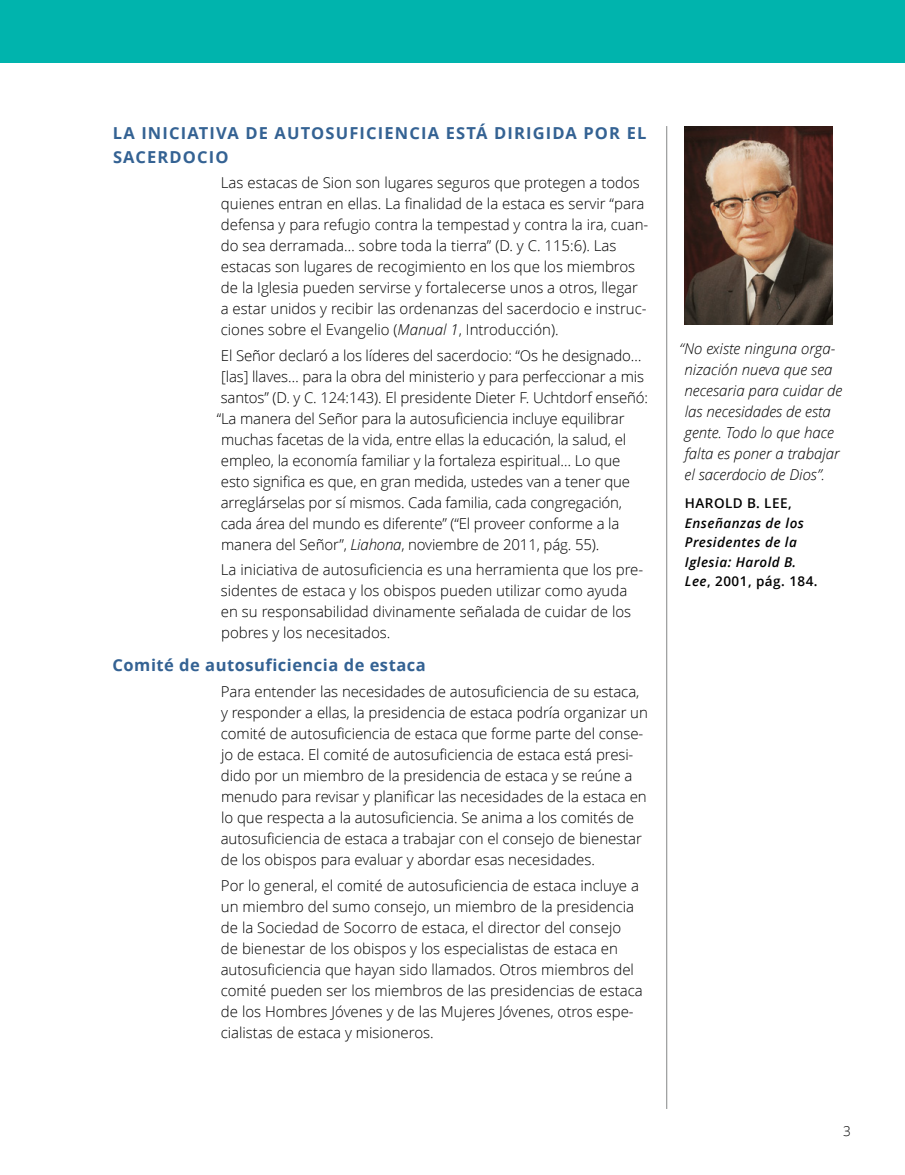
<style>
.page{position:relative;width:905px;height:1175px;background:#fff}
.page>*{position:absolute;margin:0;border:0;box-sizing:border-box;transform-origin:0 0}
.para_subhead1blueall{font:700 16.5px/24px "Zoramlds Lat";letter-spacing:.07em;color:#346293}
.para_Topic1-title{font:700 16.5px "Zoramlds Lat";letter-spacing:.03em;color:#346293}
.para_p1{font:300 15px/21px "Zoramlds Lat";letter-spacing:-.005em;color:#000}
.para_sidebartext{font:italic 300 15px/21px "Zoramlds Lat";color:#000}
.para_Citation{font:italic 600 13.5px/19.5px "Zoramlds Lat";letter-spacing:.035em;color:#000}
.para_folio{font:300 13.5px "Zoramlds Lat";color:#000}
.s1{font-style:italic}
.s2{font-style:normal}
</style>
<div class="page">
<div style="left:0;top:0;width:904px;height:63px;background:#00b4ad"></div>
<hr style="left:666px;top:126px;width:1px;height:982px;background:#848787">
<img style="left:684px;top:126px;width:148px;height:198px">
<p class="para_subhead1blueall" style="left:113px;top:121px;width:535px">LA INICIATIVA DE AUTOSUFICIENCIA ESTÁ DIRIGIDA POR EL<br>SACERDOCIO</p>
<p class="para_p1" style="left:221px;top:172px;width:429px">Las estacas de Sion son lugares seguros que protegen a todos quienes entran en ellas. La finalidad de la estaca es servir “para defensa y para refugio contra la tempestad y contra la ira, cuan&shy;do sea derramada… sobre toda la tierra” (D. y C. 115:6). Las estacas son lugares de recogimiento en los que los miembros de la Iglesia pueden servirse y fortalecerse unos a otros, llegar a estar unidos y recibir las ordenanzas del sacerdocio e instruc&shy;ciones sobre el Evangelio (<span class="s1">Manual 1</span>, Introducción).</p>
<p class="para_p1" style="left:217px;top:345px;width:433px">El Señor declaró a los líderes del sacerdocio: “Os he designado… [las] llaves… para la obra del ministerio y para perfeccionar a mis santos” (D. y C. 124:143). El presidente Dieter F. Uchtdorf enseñó: “La manera del Señor para la autosuficiencia incluye equilibrar muchas facetas de la vida, entre ellas la educación, la salud, el empleo, la economía familiar y la fortaleza espiritual… Lo que esto significa es que, en gran medida, ustedes van a tener que arreglárselas por sí mismos. Cada familia, cada congregación, cada área del mundo es diferente” (“El proveer conforme a la manera del Señor”, <span class="s1">Liahona</span>, noviembre de 2011, pág. 55).</p>
<p class="para_p1" style="left:221px;top:559px;width:424px">La iniciativa de autosuficiencia es una herramienta que los pre&shy;sidentes de estaca y los obispos pueden utilizar como ayuda en su responsabilidad divinamente señalada de cuidar de los pobres y los necesitados.</p>
<p class="para_Topic1-title" style="left:113px;top:653px;width:315px">Comité de autosuficiencia de estaca</p>
<p class="para_p1" style="left:221px;top:681px;width:429px">Para entender las necesidades de autosuficiencia de su estaca, y responder a ellas, la presidencia de estaca podría organizar un comité de autosuficiencia de estaca que forme parte del conse&shy;jo de estaca. El comité de autosuficiencia de estaca está presi&shy;dido por un miembro de la presidencia de estaca y se reúne a menudo para revisar y planificar las necesidades de la estaca en lo que respecta a la autosuficiencia. Se anima a los comités de autosuficiencia de estaca a trabajar con el consejo de bienestar de los obispos para evaluar y abordar esas necesidades.</p>
<p class="para_p1" style="left:221px;top:874px;width:423px">Por lo general, el comité de autosuficiencia de estaca incluye a un miembro del sumo consejo, un miembro de la presidencia de la Sociedad de Socorro de estaca, el director del consejo<br>de bienestar de los obispos y los especialistas de estaca en autosuficiencia que hayan sido llamados. Otros miembros del comité pueden ser los miembros de las presidencias de estaca de los Hombres Jóvenes y de las Mujeres Jóvenes, otros espe&shy;cialistas de estaca y misioneros.</p>
<p class="para_sidebartext" style="left:684px;top:338px;width:159px;text-indent:-5px">“No existe ninguna orga&shy;nización nueva que sea necesaria para cuidar de las necesidades de esta gente. Todo lo que hace falta es poner a trabajar el sacerdocio de Dios”.</p>
<p class="para_Citation" style="left:685px;top:493px;width:134px"><span class="s2">HAROLD B. LEE,<br></span>Enseñanzas de los<br>Presidentes de la<br>Iglesia: Harold B.<br>Lee<span class="s2">, 2001, pág. 184.</span></p>
<p class="para_folio" style="left:843px;top:1121px;width:9px">3</p>
</div>
